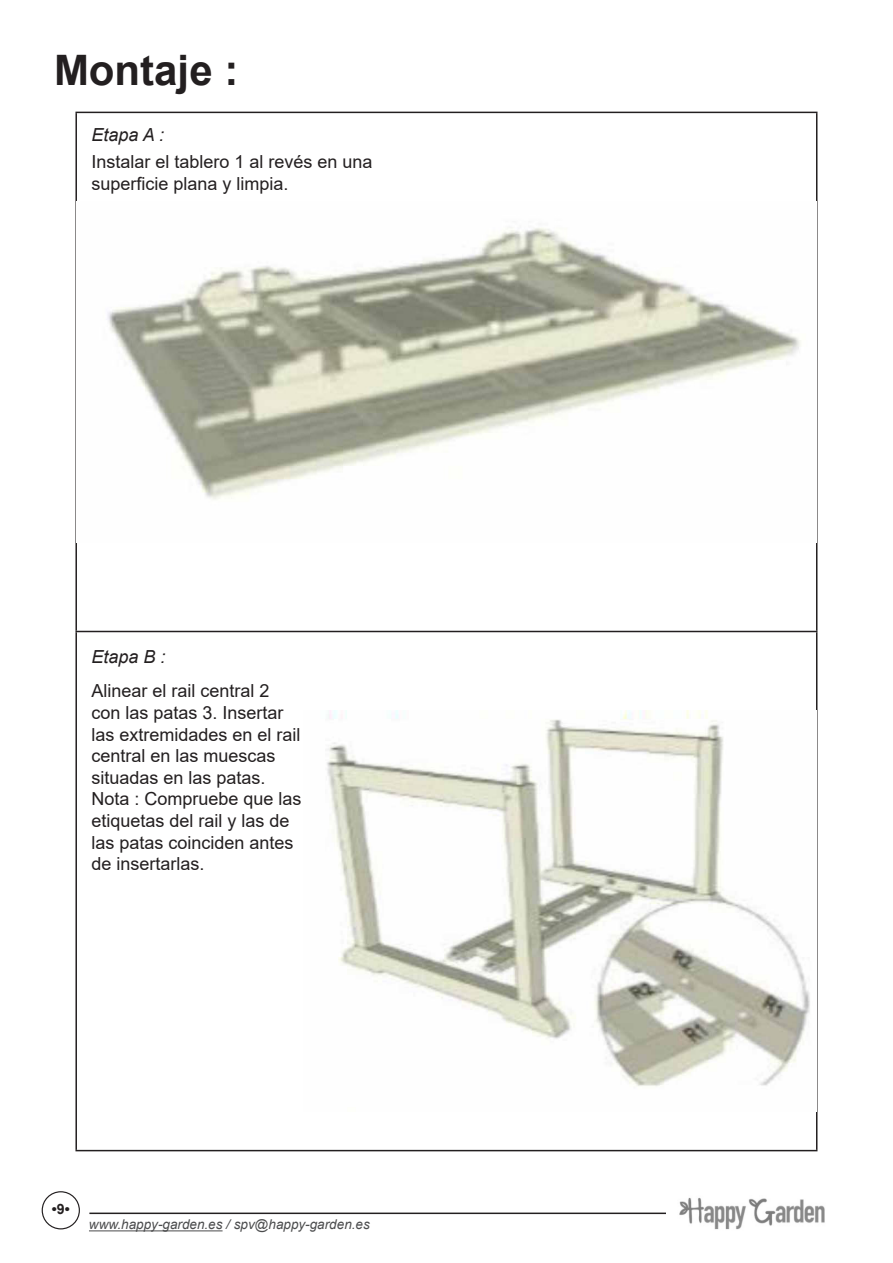
<style>
.page{position:relative;width:893px;height:1263px;background:#fff}
.page>*{position:absolute;margin:0;border:0;box-sizing:border-box;transform-origin:0 0}
.P3_4_5_6_7_TITRE{font:700 42px "Arial";color:#231f20}
.table_des_matières{font:18px/21.6px "Arial";color:#231f20}
.P5_Montage_-_Etapes{font:italic 18px "Arial";color:#231f20}
.t1{font:700 14.25px "Arial";color:#231f20}
.t2{font:italic 13.5px "Arial";color:#4b4c4d}
</style>
<div class="page">
<hr style="left:89px;top:1212px;width:750px;height:2px;background:#231f20">
<hr style="left:89px;top:1230px;width:134px;height:1px;background:#4b4c4d">
<div style="left:42px;top:1191px;width:38px;height:38px;border:1px solid #231f20;border-radius:50%"></div>
<img style="left:666px;top:1197px;width:173px;height:33px">
<hr style="left:75px;top:112px;width:742px;height:1px;background:#231f20">
<hr style="left:75px;top:113px;width:2px;height:518px;background:#231f20">
<hr style="left:816px;top:113px;width:1px;height:518px;background:#231f20">
<hr style="left:75px;top:631px;width:742px;height:1px;background:#231f20">
<hr style="left:75px;top:632px;width:2px;height:518px;background:#231f20">
<hr style="left:816px;top:632px;width:1px;height:518px;background:#231f20">
<hr style="left:75px;top:1150px;width:742px;height:1px;background:#231f20">
<img style="left:107px;top:227px;width:694px;height:273px">
<img style="left:327px;top:711px;width:483px;height:376px">
<p class="P3_4_5_6_7_TITRE" style="left:54px;top:40px;width:186px">Montaje :</p>
<p class="P5_Montage_-_Etapes" style="left:91px;top:123px;width:74px">Etapa A :</p>
<p class="table_des_matières" style="left:91px;top:151px;width:283px">Instalar el tablero 1 al revés en una superficie plana y limpia.</p>
<p class="P5_Montage_-_Etapes" style="left:91px;top:645px;width:76px">Etapa B :</p>
<p class="table_des_matières" style="left:91px;top:680px;width:211px">Alinear el rail central 2 con las patas 3. Insertar las extremidades en el rail central en las muescas situadas en las patas.</p>
<p class="table_des_matières" style="left:91px;top:788px;width:212px">Nota : Compruebe que las etiquetas del rail y las de las patas coinciden antes de insertarlas.</p>
<p class="t1" style="left:52px;top:1199px;width:19px">•9•</p>
<p class="t2" style="left:89px;top:1216px;width:282px">www.happy-garden.es / spv@happy-garden.es</p>
</div>
